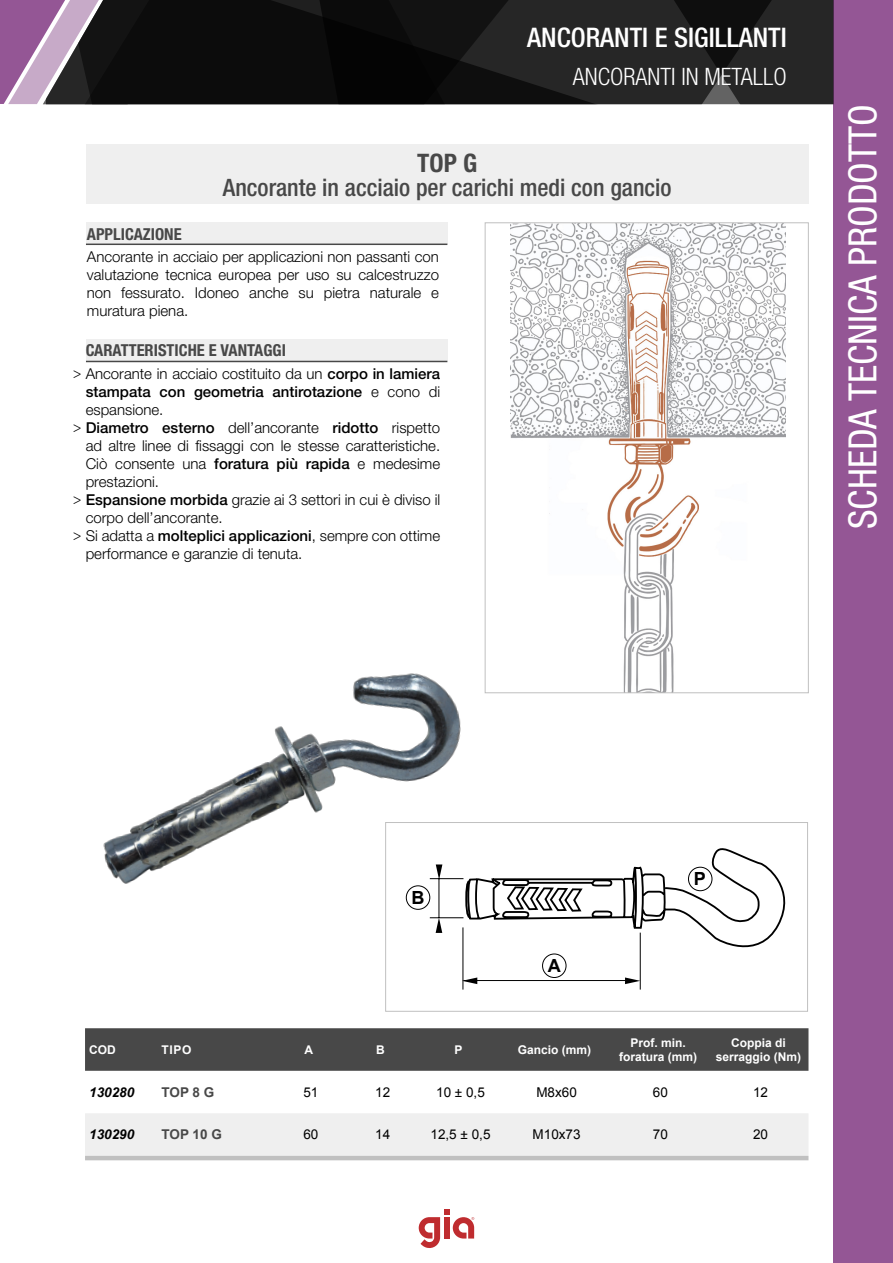
<style>
.page{position:relative;width:893px;height:1263px;background:#fff}
.page>*{position:absolute;margin:0;border:0;box-sizing:border-box;transform-origin:0 0}
.t1{font:condensed 39px "Helvetica Neue LT Std";color:#fff}
.t2{font:500 condensed 27px "Helvetica Neue LT Std";color:#fff}
.t3{font:700 condensed 25.5px "Helvetica Neue LT Std";color:#484848}
.t4{font:500 condensed 24px "Helvetica Neue LT Std";color:#484848}
.t5{font:300 condensed 24px "Helvetica Neue LT Std";color:#fff}
.t6{font:700 18.15px "Arial";color:#000}
.t7{font:700 condensed 16.5px "Helvetica Neue LT Std";color:#484848}
.Stile_di_paragrafo_1{font:300 15px/18px "Helvetica Neue LT Std";color:#000;text-align:justify}
.Stile_di_paragrafo_1-2{font:300 15px "Helvetica Neue LT Std";color:#000;scale:.9 1}
.Stile_di_paragrafo_1-3{font:500 15px/18px "Helvetica Neue LT Std";color:#000}
.t8{font:13.5px "Arial";color:#000}
.t9{font:italic 700 13.5px "Arial";color:#000}
.t10{font:700 13.5px "Arial";color:#484848}
.t11{font:700 12px "Arial";color:#fff}
.s1{font-weight:300}
.s2{font-weight:500}
</style>
<div class="page">
<div style="left:833px;top:0;width:60px;height:1263px;background:#945695"></div>
<svg style="left:419px;top:1209px;width:55px;height:39px"></svg>
<svg style="left:106px;top:0;width:727px;height:104px;background:#161616"></svg>
<svg style="left:0;top:0;width:106px;height:104px;background:#866a87"></svg>
<img style="left:511px;top:224px;width:275px;height:467px">
<div style="left:485px;top:222px;width:324px;height:471px;border:1px solid #c0c0c0"></div>
<svg style="left:465px;top:848px;width:320px;height:116px"></svg>
<hr style="left:463px;top:927px;width:1px;height:62px;background:#000">
<hr style="left:640px;top:933px;width:1px;height:56px;background:#000">
<hr style="left:463px;top:980px;width:165px;height:1px;background:#000">
<svg style="left:625px;top:977px;width:15px;height:7px"></svg>
<svg style="left:462px;top:977px;width:15px;height:7px"></svg>
<hr style="left:430px;top:917px;width:33px;height:1px;background:#000">
<hr style="left:439px;top:879px;width:1px;height:38px;background:#000">
<svg style="left:436px;top:918px;width:6px;height:15px"></svg>
<div style="left:542px;top:953px;width:24px;height:25px;border:1px solid #000;border-radius:50%"></div>
<div style="left:406px;top:885px;width:24px;height:25px;border:1px solid #000;border-radius:50%"></div>
<div style="left:688px;top:867px;width:24px;height:24px;border:1px solid #000;border-radius:50%"></div>
<div style="left:385px;top:822px;width:423px;height:190px;border:1px solid #c0c0c0"></div>
<div style="left:85px;top:1028px;width:723px;height:43px;background:#484848"></div>
<svg style="left:85px;top:1113px;width:723px;height:47px"></svg>
<img style="left:103px;top:652px;width:382px;height:247px">
<div style="left:86px;top:223px;width:362px;height:21px;background:#efefef"></div>
<div style="left:86px;top:339px;width:361px;height:22px;background:#efefef"></div>
<div style="left:86px;top:144px;width:723px;height:59px;background:#efefef"></div>
<hr style="left:86px;top:361px;width:361px;height:1px;background:#484848">
<hr style="left:86px;top:244px;width:361px;height:1px;background:#484848">
<h2 class="t2" style="left:527px;top:21px;width:261px">ANCORANTI E SIGILLANTI</h2>
<p class="t5" style="left:573px;top:63px;width:215px">ANCORANTI IN METALLO</p>
<p class="t3" style="left:417px;top:147px;width:61px">TOP G</p>
<p class="t4" style="left:223px;top:173px;width:450px">Ancorante in acciaio per carichi medi con gancio</p>
<p class="t7" style="left:87px;top:224px;width:96px">APPLICAZIONE</p>
<p class="Stile_di_paragrafo_1" style="left:87px;top:248px;width:354px">Ancorante in acciaio per applicazioni non passanti con valutazione tecnica europea per uso su calcestruzzo non fessurato. Idoneo anche su pietra naturale e muratura piena.</p>
<p class="t7" style="left:86px;top:340px;width:202px">CARATTERISTICHE E VANTAGGI</p>
<p class="Stile_di_paragrafo_1-3" style="left:86px;top:382px;width:356px">stampata con geometria antirotazione <span class="s1">e cono di espansione.</span></p>
<p class="Stile_di_paragrafo_1" style="left:86px;top:436px;width:356px">ad altre linee di fissaggi con le stesse caratteristiche.<br>Ciò consente una <span class="s2">foratura più rapida</span> e medesime prestazioni.</p>
<p class="Stile_di_paragrafo_1" style="left:86px;top:508px;width:139px">corpo dell’ancorante.</p>
<p class="Stile_di_paragrafo_1" style="left:86px;top:544px;width:218px">performance e garanzie di tenuta.</p>
<p class="Stile_di_paragrafo_1-2" style="left:73px;top:364px;width:409px">&gt; Ancorante in acciaio costituito da un <span class="s2">corpo in lamiera</span></p>
<p class="Stile_di_paragrafo_1-2" style="left:73px;top:418px;width:409px">&gt; <span class="s2">Diametro esterno</span> dell’ancorante <span class="s2">ridotto</span> rispetto</p>
<p class="Stile_di_paragrafo_1-2" style="left:73px;top:490px;width:409px">&gt; <span class="s2">Espansione morbida</span> grazie ai 3 settori in cui è diviso il</p>
<p class="Stile_di_paragrafo_1-2" style="left:73px;top:526px;width:409px">&gt; Si adatta a <span class="s2">molteplici applicazioni</span>, sempre con ottime</p>
<h1 class="t1" style="left:840px;top:529px;width:426px;rotate:-90deg">SCHEDA TECNICA PRODOTTO</h1>
<p class="t6" style="left:412px;top:885px;width:15px">B</p>
<p class="t6" style="left:548px;top:953px;width:15px">A</p>
<p class="t11" style="left:89px;top:1042px;width:28px">COD</p>
<p class="t11" style="left:162px;top:1042px;width:31px">TIPO</p>
<p class="t11" style="left:305px;top:1042px;width:10px">A</p>
<p class="t11" style="left:376px;top:1042px;width:10px">B</p>
<p class="t11" style="left:454px;top:1042px;width:10px">P</p>
<p class="t11" style="left:518px;top:1042px;width:75px">Gancio (mm)</p>
<p class="t6" style="left:694px;top:867px;width:14px">P</p>
<p class="t11" style="left:631px;top:1034px;width:57px">Prof. min.</p>
<p class="t11" style="left:619px;top:1049px;width:79px">foratura (mm)</p>
<p class="t11" style="left:731px;top:1034px;width:56px">Coppia di</p>
<p class="t11" style="left:716px;top:1049px;width:87px">serraggio (Nm)</p>
<p class="t9" style="left:89px;top:1083px;width:47px">130280</p>
<p class="t10" style="left:162px;top:1083px;width:54px">TOP 8 G</p>
<p class="t8" style="left:303px;top:1083px;width:17px">51</p>
<p class="t8" style="left:375px;top:1083px;width:17px">12</p>
<p class="t8" style="left:436px;top:1083px;width:50px">10 ± 0,5</p>
<p class="t8" style="left:536px;top:1083px;width:42px">M8x60</p>
<p class="t8" style="left:653px;top:1083px;width:17px">60</p>
<p class="t8" style="left:753px;top:1083px;width:17px">12</p>
<p class="t9" style="left:89px;top:1126px;width:47px">130290</p>
<p class="t10" style="left:162px;top:1126px;width:62px">TOP 10 G</p>
<p class="t8" style="left:303px;top:1126px;width:17px">60</p>
<p class="t8" style="left:375px;top:1126px;width:17px">14</p>
<p class="t8" style="left:431px;top:1126px;width:61px">12,5 ± 0,5</p>
<p class="t8" style="left:533px;top:1126px;width:50px">M10x73</p>
<p class="t8" style="left:653px;top:1126px;width:17px">70</p>
<p class="t8" style="left:753px;top:1126px;width:17px">20</p>
</div>
